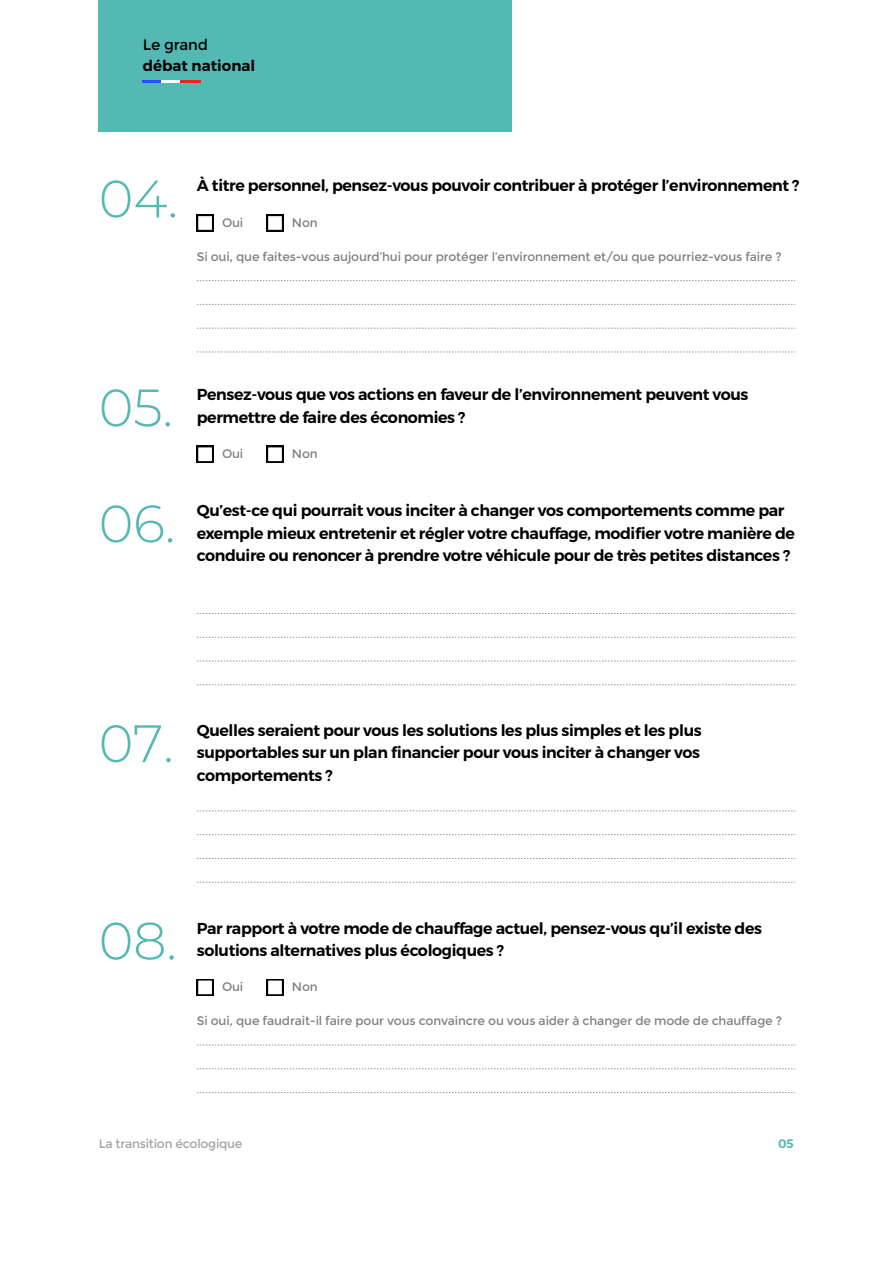
<style>
.page{position:relative;width:893px;height:1263px;background:#fff}
.page>*{position:absolute;margin:0;border:0;box-sizing:border-box;transform-origin:0 0}
.t1{font:300 52.65px "Montserrat";letter-spacing:-.005em;color:#54b8b3}
.t2{font:600 15.9px/22.4px "Montserrat";letter-spacing:-.025em;color:#000}
.t3{font:600 15.15px "Montserrat";color:#000}
.t4{font:15.15px "Montserrat";letter-spacing:-.015em;color:#000}
.t5{font:12.3px "Montserrat";letter-spacing:-.01em;color:#808080}
.t6{font:12.3px "Montserrat";letter-spacing:-.02em;color:#a3a3a3}
.t7{font:600 12.3px "Montserrat";color:#54b8b3}
</style>
<div class="page">
<div style="left:99px;top:0;width:412px;height:132px;background:#54b8b3"></div>
<svg style="left:142px;top:81px;width:19px;height:2px"></svg>
<hr style="left:161px;top:81px;width:20px;height:2px;background:#fff">
<svg style="left:181px;top:81px;width:19px;height:2px"></svg>
<svg style="left:197px;top:280px;width:598px;height:1px"></svg>
<svg style="left:197px;top:304px;width:598px;height:1px"></svg>
<svg style="left:197px;top:328px;width:598px;height:1px"></svg>
<svg style="left:197px;top:352px;width:598px;height:1px"></svg>
<svg style="left:197px;top:215px;width:16px;height:16px"></svg>
<svg style="left:267px;top:215px;width:16px;height:16px"></svg>
<svg style="left:197px;top:446px;width:16px;height:17px"></svg>
<svg style="left:267px;top:446px;width:16px;height:17px"></svg>
<svg style="left:197px;top:613px;width:598px;height:1px"></svg>
<svg style="left:197px;top:637px;width:598px;height:1px"></svg>
<svg style="left:197px;top:661px;width:598px;height:1px"></svg>
<svg style="left:197px;top:684px;width:598px;height:1px"></svg>
<svg style="left:197px;top:811px;width:598px;height:1px"></svg>
<svg style="left:197px;top:834px;width:598px;height:1px"></svg>
<svg style="left:197px;top:858px;width:598px;height:1px"></svg>
<svg style="left:197px;top:882px;width:598px;height:1px"></svg>
<svg style="left:197px;top:1045px;width:598px;height:1px"></svg>
<svg style="left:197px;top:1068px;width:598px;height:1px"></svg>
<svg style="left:197px;top:1092px;width:598px;height:1px"></svg>
<svg style="left:197px;top:979px;width:16px;height:17px"></svg>
<svg style="left:267px;top:979px;width:16px;height:17px"></svg>
<p class="t4" style="left:143px;top:36px;width:67px">Le grand</p>
<p class="t3" style="left:143px;top:56px;width:114px">débat national</p>
<h1 class="t1" style="left:99px;top:163px;width:81px">04.</h1>
<p class="t2" style="left:197px;top:175px;width:604px">À titre personnel, pensez-vous pouvoir contribuer à protéger l’environnement ?</p>
<p class="t5" style="left:222px;top:215px;width:23px">Oui</p>
<p class="t5" style="left:292px;top:215px;width:27px">Non</p>
<p class="t5" style="left:197px;top:249px;width:586px">Si oui, que faites-vous aujourd’hui pour protéger l’environnement et/ou que pourriez-vous faire ?</p>
<h1 class="t1" style="left:99px;top:372px;width:76px">05.</h1>
<p class="t2" style="left:197px;top:384px;width:553px">Pensez-vous que vos actions en faveur de l’environnement peuvent vous permettre de faire des économies ?</p>
<p class="t5" style="left:222px;top:446px;width:23px">Oui</p>
<p class="t5" style="left:292px;top:446px;width:27px">Non</p>
<h1 class="t1" style="left:99px;top:488px;width:78px">06.</h1>
<p class="t2" style="left:197px;top:500px;width:599px">Qu’est-ce qui pourrait vous inciter à changer vos comportements comme par exemple mieux entretenir et régler votre chauffage, modifier votre manière de conduire ou renoncer à prendre votre véhicule pour de très petites distances ?</p>
<h1 class="t1" style="left:99px;top:708px;width:76px">07.</h1>
<p class="t2" style="left:197px;top:719px;width:506px;text-align:justify">Quelles seraient pour vous les solutions les plus simples et les plus supportables sur un plan financier pour vous inciter à changer vos comportements ?</p>
<h1 class="t1" style="left:99px;top:905px;width:80px">08.</h1>
<p class="t2" style="left:197px;top:917px;width:566px">Par rapport à votre mode de chauffage actuel, pensez-vous qu’il existe des solutions alternatives plus écologiques ?</p>
<p class="t5" style="left:222px;top:979px;width:23px">Oui</p>
<p class="t5" style="left:292px;top:979px;width:27px">Non</p>
<p class="t5" style="left:197px;top:1013px;width:586px">Si oui, que faudrait-il faire pour vous convaincre ou vous aider à changer de mode de chauffage ?</p>
<p class="t6" style="left:99px;top:1136px;width:145px">La transition écologique</p>
<p class="t7" style="left:778px;top:1136px;width:17px">05</p>
</div>
